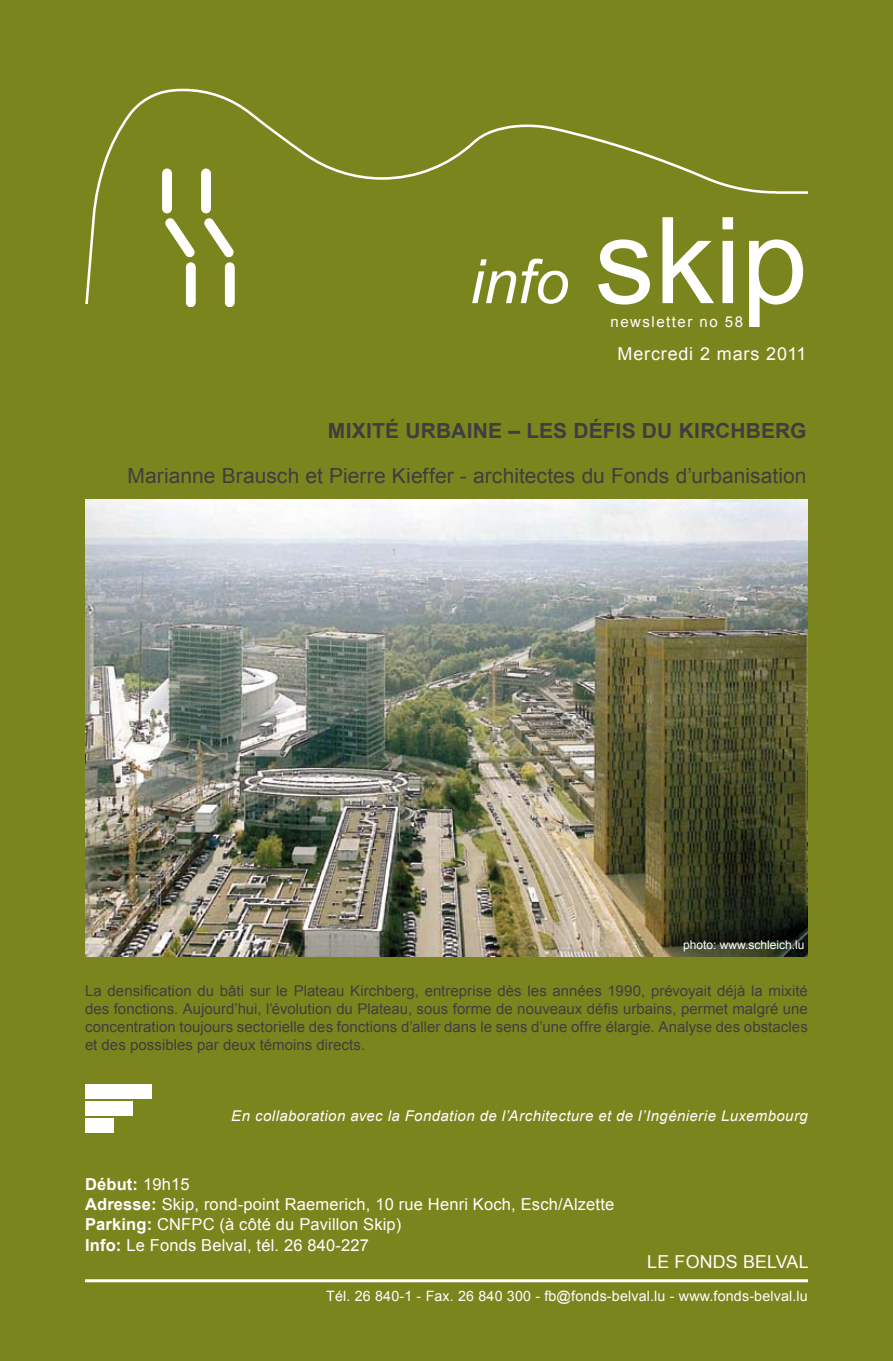
<style>
.page{position:relative;width:893px;height:1361px;background:#7b851e}
.page>*{position:absolute;margin:0;border:0;box-sizing:border-box;transform-origin:0 0}
.t1{font:120px "Arial";color:#fff}
.t2{font:italic 61.2px "Arial";color:#fff}
.t3{font:20.85px "Arial";color:#3e3e40}
.t4{font:700 20.85px "Arial";letter-spacing:.01em;color:#3e3e40}
.t5{font:17.85px "Arial";letter-spacing:.045em;color:#fff}
.t6{font:17.85px "Arial";letter-spacing:.015em;color:#fff}
.t7{font:16.5px/20.4px "Arial";letter-spacing:.01em;color:#fff}
.t8{font:15px "Arial";letter-spacing:.1em;color:#fff}
.t9{font:14.85px/18px "Arial";color:#3e3e40;text-align:justify}
.t10{font:italic 14.85px "Arial";letter-spacing:.03em;color:#fff}
.t11{font:14.25px "Arial";letter-spacing:.01em;color:#fff}
.t12{font:12px "Arial";color:#fff}
.s1{font-weight:700}
</style>
<div class="page">
<svg style="left:85px;top:89px;width:723px;height:215px"></svg>
<div style="left:202px;top:169px;width:8px;height:44px;background:#fff;border-radius:4px"></div>
<div style="left:201px;top:169px;width:10px;height:44px;border:1px solid #fff;border-radius:4px"></div>
<svg style="left:204px;top:218px;width:30px;height:39px"></svg>
<div style="left:225px;top:263px;width:9px;height:44px;background:#fff;border-radius:4px"></div>
<div style="left:225px;top:262px;width:9px;height:45px;border:1px solid #fff;border-radius:4px"></div>
<div style="left:163px;top:169px;width:8px;height:44px;background:#fff;border-radius:4px"></div>
<div style="left:162px;top:169px;width:10px;height:44px;border:1px solid #fff;border-radius:4px"></div>
<svg style="left:165px;top:218px;width:30px;height:39px"></svg>
<div style="left:186px;top:263px;width:9px;height:44px;background:#fff;border-radius:4px"></div>
<div style="left:186px;top:262px;width:9px;height:45px;border:1px solid #fff;border-radius:4px"></div>
<img style="left:85px;top:499px;width:723px;height:457px">
<hr style="left:85px;top:1279px;width:723px;height:3px;background:#fff">
<div style="left:85px;top:1084px;width:66px;height:14px;background:#fff"></div>
<div style="left:85px;top:1101px;width:48px;height:14px;background:#fff"></div>
<div style="left:85px;top:1118px;width:29px;height:14px;background:#fff"></div>
<h2 class="t2" style="left:470px;top:242px;width:100px">info</h2>
<h1 class="t1" style="left:594px;top:182px;width:215px">skip</h1>
<p class="t5" style="left:617px;top:342px;width:190px">Mercredi 2 mars 2011</p>
<p class="t8" style="left:610px;top:312px;width:134px">newsletter no 58</p>
<h3 class="t4" style="left:328px;top:417px;width:480px">MIXITÉ URBAINE – LES DÉFIS DU KIRCHBERG</h3>
<h3 class="t3" style="left:127px;top:462px;width:681px">Marianne Brausch et Pierre Kieffer - architectes du Fonds d’urbanisation</h3>
<p class="t12" style="left:683px;top:937px;width:123px">photo: www.schleich.lu</p>
<p class="t9" style="left:85px;top:982px;width:724px">La densification du bâti sur le Plateau Kirchberg, entreprise dès les années 1990, prévoyait déjà la mixité des fonctions. Aujourd’hui, l’évolution du Plateau, sous forme de nouveaux défis urbains, permet malgré une concentration toujours sectorielle des fonctions d’aller dans le sens d’une offre élargie. Analyse des obstacles et des possibles par deux témoins directs.</p>
<p class="t10" style="left:231px;top:1106px;width:578px">En collaboration avec la Fondation de l’Architecture et de l’Ingénierie Luxembourg</p>
<p class="t7" style="left:85px;top:1173px;width:531px"><span class="s1">DÉBUT:</span> 19h15<br><span class="s1">ADRESSE:</span> Skip, rond-point Raemerich, 10 rue Henri Koch, Esch/Alzette <span class="s1">PARKING:</span> CNFPC (à côté du Pavillon Skip)<br><span class="s1">INFO:</span> Le Fonds Belval, tél. 26 840-227</p>
<p class="t6" style="left:647px;top:1250px;width:163px">LE FONDS BELVAL</p>
<p class="t11" style="left:326px;top:1286px;width:483px">Tél. 26 840-1 - Fax. 26 840 300 - fb@fonds-belval.lu - www.fonds-belval.lu</p>
</div>
